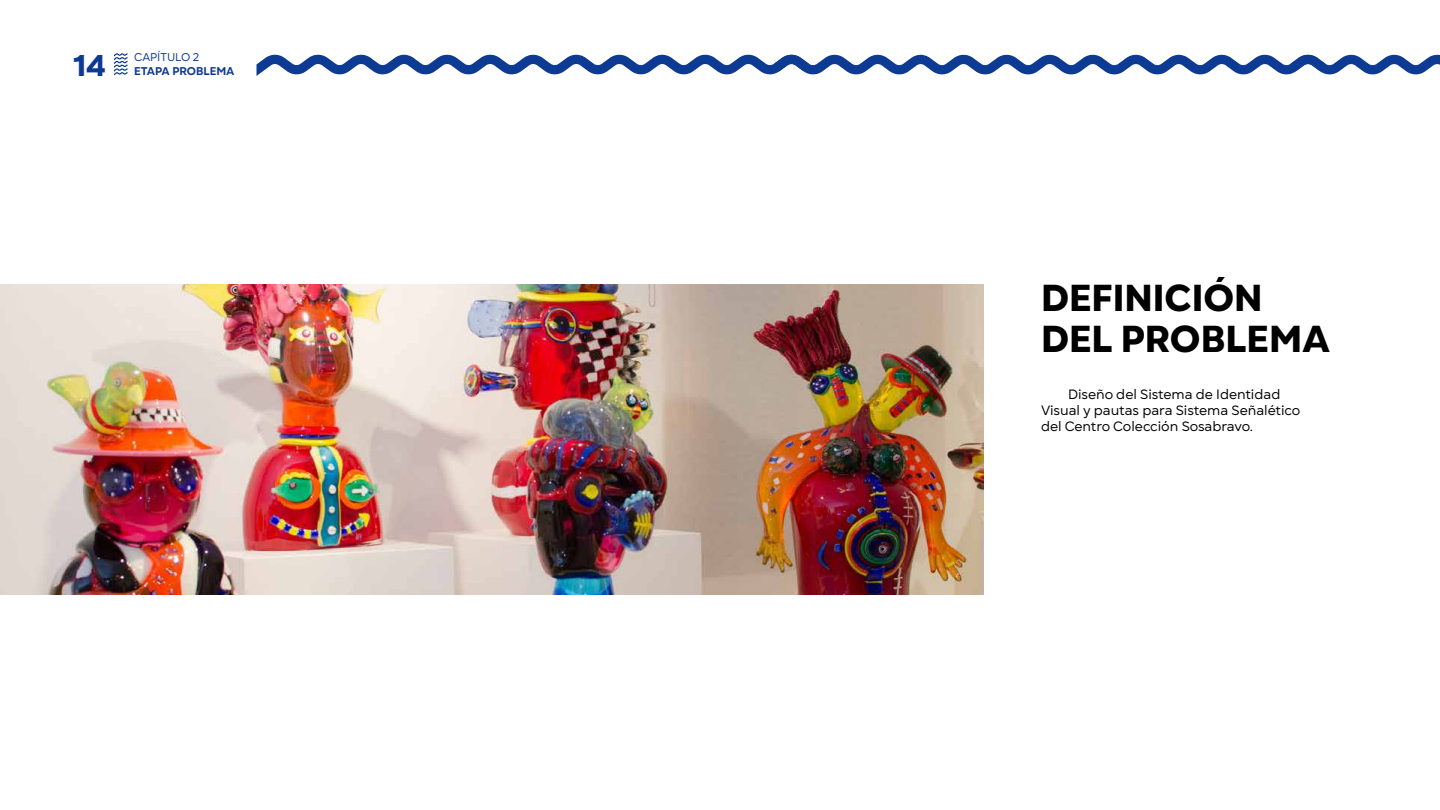
<style>
.page{position:relative;width:1440px;height:810px;background:#fff}
.page>*{position:absolute;margin:0;border:0;box-sizing:border-box;transform-origin:0 0}
.t1{font:800 37.5px/41.2px "Gogh";color:#000}
.t2{font:800 30px "Gogh";color:#0c3a92}
.t3{font:13.5px/16.2px "Gogh";color:#000}
.t4{font:700 11.25px "Gogh";color:#0c3a92}
.t5{font:11.25px "Gogh";color:#0c3a92}
</style>
<div class="page">
<svg style="left:114px;top:53px;width:14px;height:22px"></svg>
<svg style="left:256px;top:54px;width:1184px;height:22px"></svg>
<img style="left:0;top:284px;width:983px;height:311px">
<p class="t5" style="left:134px;top:51px;width:67px">CAPÍTULO 2</p>
<h2 class="t2" style="left:73px;top:46px;width:34px">14</h2>
<p class="t4" style="left:134px;top:64px;width:102px">ETAPA PROBLEMA</p>
<h1 class="t1" style="left:1041px;top:278px;width:291px">DEFINICIÓN<br>DEL PROBLEMA</h1>
<p class="t3" style="left:1041px;top:386px;width:261px;text-indent:27px">Diseño del Sistema de Identidad<br>Visual y pautas para Sistema Señalético del Centro Colección Sosabravo.</p>
</div>
